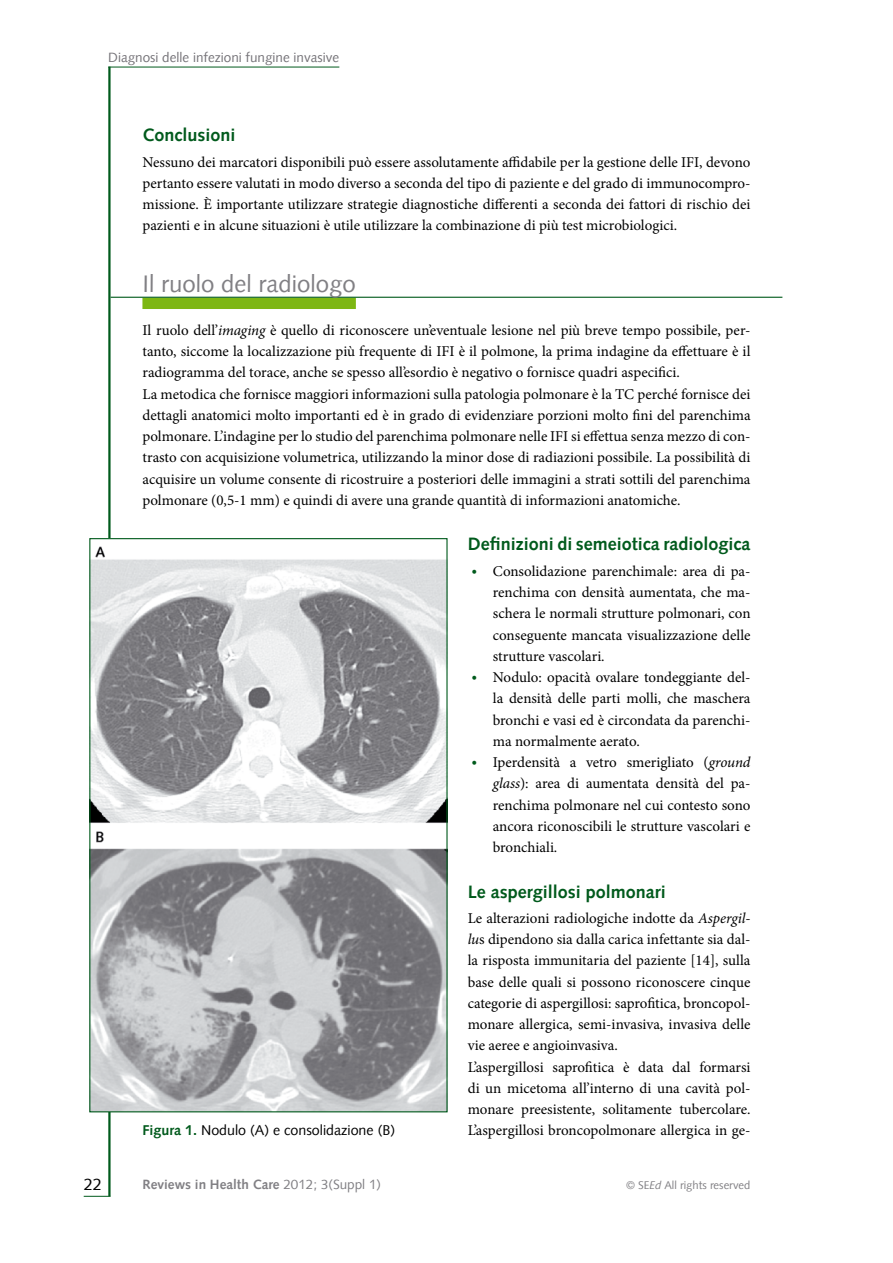
<style>
.page{position:relative;width:893px;height:1263px;background:#fff}
.page>*{position:absolute;margin:0;border:0;box-sizing:border-box;transform-origin:0 0}
.sottotitolo_1{font:24px "Syntax LT";color:#818084}
.sottotitolo_2{font:700 18px "Syntax LT";color:#005a1c}
.t1{font:16.5px "Syntax LT";color:#000}
.testo{font:15px/21.3px "Minion Pro";color:#000;text-align:justify}
.t2{font:14.25px "Syntax LT";color:#000}
.t3{font:13.5px "Syntax LT";color:#757378}
.t4{font:700 13.5px "Syntax LT";color:#818084}
.t5{font:11.25px "Syntax LT";color:#818084}
.s1{font-style:italic}
.s2{color:#005a1c}
.s3{font-weight:700;color:#005a1c}
.s4{font-weight:400}
</style>
<div class="page">
<svg style="left:84px;top:1196px;width:27px;height:1px"></svg>
<hr style="left:108px;top:67px;width:3px;height:1129px;background:#005a1c">
<hr style="left:108px;top:67px;width:231px;height:1px;background:#005a1c">
<div style="left:142px;top:298px;width:214px;height:11px;background:#7db713"></div>
<hr style="left:111px;top:297px;width:671px;height:1px;background:#005a1c">
<img style="left:91px;top:540px;width:355px;height:570px">
<p class="t3" style="left:108px;top:50px;width:233px">Diagnosi delle infezioni fungine invasive</p>
<p class="sottotitolo_2" style="left:142px;top:125px;width:95px">Conclusioni</p>
<p class="testo" style="left:142px;top:151px;width:610px">Nessuno dei marcatori disponibili può essere assolutamente affidabile per la gestione delle IFI, devono pertanto essere valutati in modo diverso a seconda del tipo di paziente e del grado di immunocompro&shy;missione. È importante utilizzare strategie diagnostiche differenti a seconda dei fattori di rischio dei pazienti e in alcune situazioni è utile utilizzare la combinazione di più test microbiologici.</p>
<p class="sottotitolo_1" style="left:142px;top:270px;width:215px">Il ruolo del radiologo</p>
<p class="testo" style="left:142px;top:320px;width:610px">Il ruolo dell’<span class="s1">imaging</span> è quello di riconoscere un’eventuale lesione nel più breve tempo possibile, per&shy;tanto, siccome la localizzazione più frequente di IFI è il polmone, la prima indagine da effettuare è il radiogramma del torace, anche se spesso all’esordio è negativo o fornisce quadri aspecifici.</p>
<p class="testo" style="left:142px;top:383px;width:610px">La metodica che fornisce maggiori informazioni sulla patologia polmonare è la TC perché fornisce dei dettagli anatomici molto importanti ed è in grado di evidenziare porzioni molto fini del parenchima polmonare. L’indagine per lo studio del parenchima polmonare nelle IFI si effettua senza mezzo di con&shy;trasto con acquisizione volumetrica, utilizzando la minor dose di radiazioni possibile. La possibilità di acquisire un volume consente di ricostruire a posteriori delle immagini a strati sottili del parenchima polmonare (0,5-1 mm) e quindi di avere una grande quantità di informazioni anatomiche.</p>
<p class="sottotitolo_2" style="left:468px;top:534px;width:284px">Definizioni di semeiotica radiologica</p>
<p class="testo" style="left:493px;top:560px;width:259px;text-indent:-21px"><span class="s2">•</span> Consolidazione parenchimale: area di pa&shy;renchima con densità aumentata, che ma&shy;schera le normali strutture polmonari, con conseguente mancata visualizzazione delle strutture vascolari.</p>
<p class="testo" style="left:493px;top:667px;width:259px;text-indent:-21px"><span class="s2">•</span> Nodulo: opacità ovalare tondeggiante del&shy;la densità delle parti molli, che maschera bronchi e vasi ed è circondata da parenchi&shy;ma normalmente aerato.</p>
<p class="testo" style="left:493px;top:752px;width:259px;text-indent:-21px"><span class="s2">•</span> Iperdensità a vetro smerigliato (<span class="s1">ground glass</span>): area di aumentata densità del pa&shy;renchima polmonare nel cui contesto sono ancora riconoscibili le strutture vascolari e bronchiali.</p>
<p class="sottotitolo_2" style="left:468px;top:881px;width:200px">Le aspergillosi polmonari</p>
<p class="testo" style="left:468px;top:908px;width:284px">Le alterazioni radiologiche indotte da <span class="s1">Aspergil&shy;lu</span>s dipendono sia dalla carica infettante sia dal&shy;la risposta immunitaria del paziente [14], sulla base delle quali si possono riconoscere cinque categorie di aspergillosi: saprofitica, broncopol&shy;monare allergica, semi-invasiva, invasiva delle vie aeree e angioinvasiva.</p>
<p class="testo" style="left:468px;top:1056px;width:284px">L’aspergillosi saprofitica è data dal formarsi di un micetoma all’interno di una cavità pol&shy;monare preesistente, solitamente tubercolare.<br>L’aspergillosi broncopolmonare allergica in ge-</p>
<p class="t2" style="left:142px;top:1122px;width:254px"><span class="s3">Figura 1.</span> Nodulo (A) e consolidazione (B)</p>
<p class="t1" style="left:84px;top:1174px;width:20px">22</p>
<p class="t4" style="left:142px;top:1176px;width:240px">Reviews in Health Care <span class="s4">2012; 3(Suppl 1)</span></p>
<p class="t5" style="left:626px;top:1178px;width:126px">© SE<span class="s1">Ed</span> All rights reserved</p>
</div>
